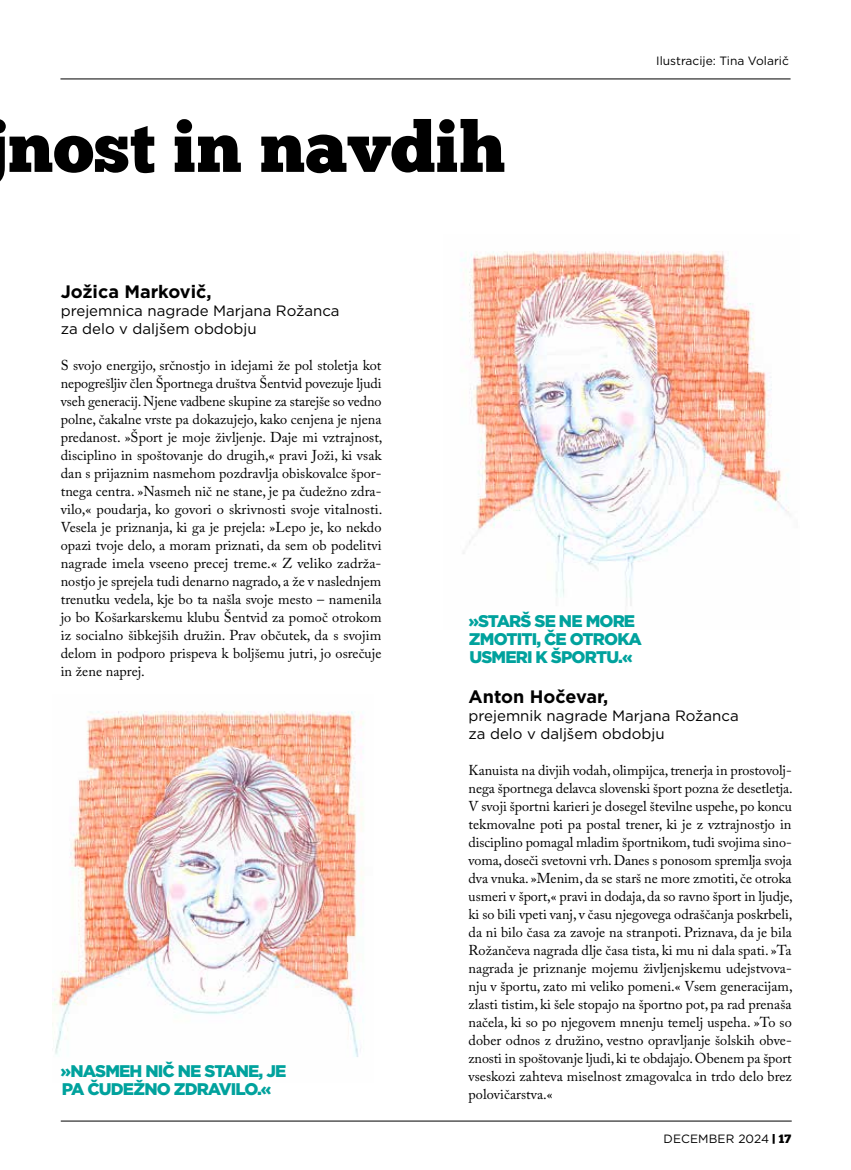
<style>
.page{position:relative;width:851px;height:1170px;background:#fff}
.page>*{position:absolute;margin:0;border:0;box-sizing:border-box;transform-origin:0 0}
.t1{font:70.5px "Chunk Five Ex";color:#000}
.t2{font:700 18px "Gotham";color:#000}
.t3{font:900 16.8px/18px "Gotham";letter-spacing:-.05em;color:#00a29d}
.t4{font:15px/18px "Gotham";color:#000}
.t5{font:14.25px/18px "Adobe Caslon Pro";letter-spacing:.005em;color:#000;text-align:justify}
.t6{font:12px "Gotham";color:#000}
.s1{font-family:"Chunk Five Ex"}
</style>
<div class="page">
<hr style="left:60px;top:79px;width:730px;height:1px;background:#000">
<hr style="left:61px;top:1120px;width:730px;height:1px;background:#000">
<img style="left:53px;top:711px;width:311px;height:346px">
<img style="left:461px;top:251px;width:328px;height:355px">
<h1 class="t1" style="left:8px;top:94px;width:499px">nost in navdih</h1>
<p class="t6" style="left:656px;top:53px;width:134px">Ilustracije: Tina Volarič</p>
<p class="t2" style="left:61px;top:279px;width:152px">Jožica Markovič,</p>
<p class="t4" style="left:61px;top:301px;width:280px">prejemnica nagrade Marjana Rožanca za delo v daljšem obdobju</p>
<p class="t5" style="left:61px;top:356px;width:323px">S svojo energijo, srčnostjo in idejami že pol stoletja kot nepogrešljiv člen Športnega društva Šentvid povezuje ljudi vseh generacij. Njene vadbene skupine za starejše so vedno polne, čakalne vrste pa dokazujejo, kako cenjena je njena predanost. »Šport je moje življenje. Daje mi vztrajnost, disciplino in spoštovanje do drugih,« pravi Joži, ki vsak dan s prijaznim nasmehom pozdravlja obiskovalce špor&shy;tnega centra. »Nasmeh nič ne stane, je pa čudežno zdra&shy;vilo,« poudarja, ko govori o skrivnosti svoje vitalnosti.<br>Vesela je priznanja, ki ga je prejela: »Lepo je, ko nekdo opazi tvoje delo, a moram priznati, da sem ob podelitvi nagrade imela vseeno precej treme.« Z veliko zadrža&shy;nostjo je sprejela tudi denarno nagrado, a že v naslednjem trenutku vedela, kje bo ta našla svoje mesto – namenila jo bo Košarkarskemu klubu Šentvid za pomoč otrokom iz socialno šibkejših družin. Prav občutek, da s svojim delom in podporo prispeva k boljšemu jutri, jo osrečuje in žene naprej.</p>
<p class="t3" style="left:468px;top:611px;width:175px">»STARŠ SE NE MORE<br>ZMOTITI, ČE OTROKA<br>USMERI K ŠPORTU.«</p>
<p class="t3" style="left:61px;top:1061px;width:227px">»NASMEH NIČ NE STANE, JE<br>PA ČUDEŽNO ZDRAVILO.«</p>
<p class="t2" style="left:468px;top:684px;width:141px">Anton Hočevar,</p>
<p class="t4" style="left:468px;top:706px;width:271px">prejemnik nagrade Marjana Rožanca za delo v daljšem obdobju</p>
<p class="t5" style="left:468px;top:761px;width:326px">Kanuista na divjih vodah, olimpijca, trenerja in prostovolj&shy;nega športnega delavca slovenski šport pozna že desetletja.<br>V svoji športni karieri je dosegel številne uspehe, po koncu tekmovalne poti pa postal trener, ki je z vztrajnostjo in disciplino pomagal mladim športnikom, tudi svojima sino&shy;voma, doseči svetovni vrh. Danes s ponosom spremlja svoja dva vnuka. »Menim, da se starš ne more zmotiti, če otroka usmeri v šport,« pravi in dodaja, da so ravno šport in ljudje, ki so bili vpeti vanj, v času njegovega odraščanja poskrbeli, da ni bilo časa za zavoje na stranpoti. Priznava, da je bila Rožančeva nagrada dlje časa tista, ki mu ni dala spati. »Ta nagrada je priznanje mojemu življenjskemu udejstvova&shy;nju v športu, zato mi veliko pomeni.« Vsem generacijam, zlasti tistim, ki šele stopajo na športno pot, pa rad prenaša načela, ki so po njegovem mnenju temelj uspeha. »To so dober odnos z družino, vestno opravljanje šolskih obve&shy;znosti in spoštovanje ljudi, ki te obdajajo. Obenem pa šport vseskozi zahteva miselnost zmagovalca in trdo delo brez polovičarstva.«</p>
<p class="t6" style="left:663px;top:1130px;width:129px">DECEMBER 2024 <span class="s1">| 17</span></p>
</div>
